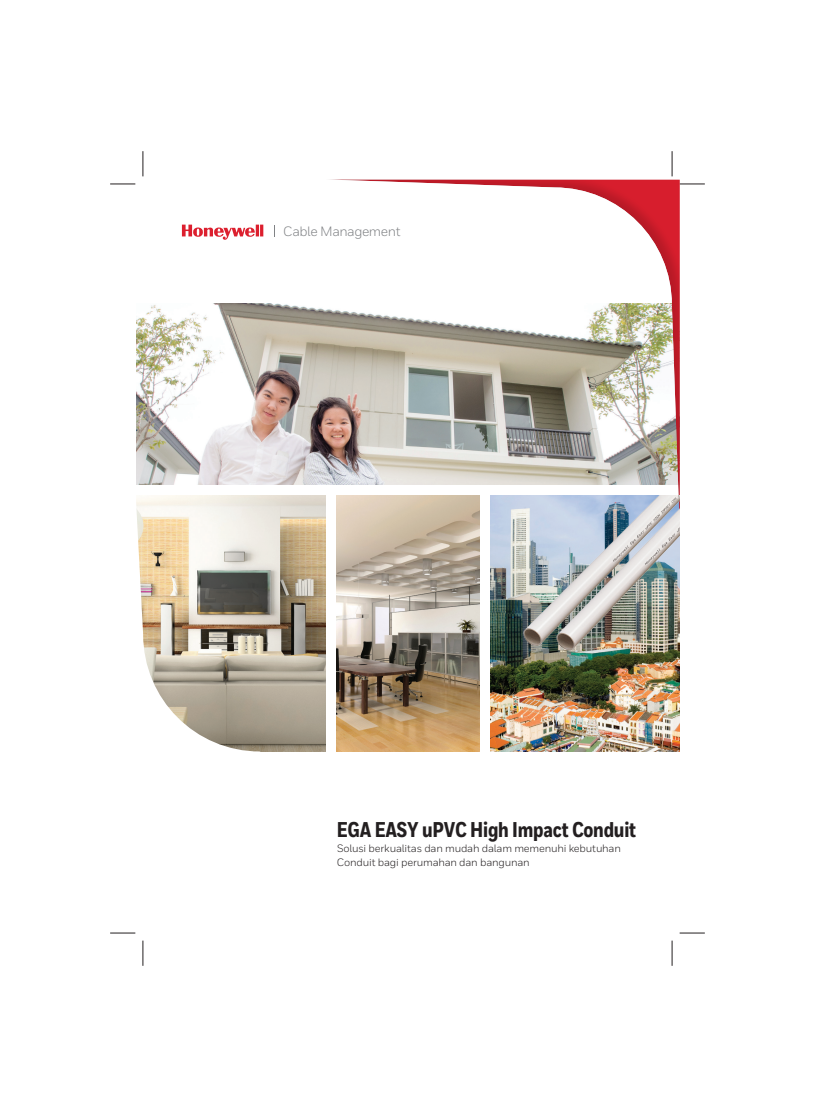
<style>
.page{position:relative;width:815px;height:1117px;background:#fff}
.page>*{position:absolute;margin:0;border:0;box-sizing:border-box;transform-origin:0 0}
.t1{font:800 21.38px "Honeywell Cond";letter-spacing:-.01em;color:#231f20}
.t2{font:13.5px "Honeywell Sans";letter-spacing:-.035em;color:#808285}
.t3{font:10.62px/13.4px "Honeywell Sans";letter-spacing:-.02em;color:#231f20}
</style>
<div class="page">
<img style="left:336px;top:534px;width:143px;height:217px">
<img style="left:490px;top:534px;width:189px;height:217px">
<img style="left:260px;top:495px;width:65px;height:256px">
<img style="left:137px;top:303px;width:188px;height:181px">
<svg style="left:182px;top:224px;width:81px;height:16px"></svg>
<svg style="left:136px;top:495px;width:124px;height:257px"></svg>
<svg style="left:110px;top:183px;width:25px;height:1px"></svg>
<svg style="left:142px;top:151px;width:1px;height:25px"></svg>
<svg style="left:680px;top:183px;width:25px;height:1px"></svg>
<svg style="left:672px;top:151px;width:1px;height:25px"></svg>
<svg style="left:110px;top:932px;width:25px;height:1px"></svg>
<svg style="left:142px;top:940px;width:1px;height:25px"></svg>
<svg style="left:680px;top:932px;width:25px;height:1px"></svg>
<svg style="left:672px;top:940px;width:1px;height:25px"></svg>
<img style="left:325px;top:179px;width:355px;height:355px">
<img style="left:524px;top:495px;width:156px;height:175px">
<p class="t2" style="left:283px;top:224px;width:119px">Cable Management</p>
<h1 class="t1" style="left:337px;top:816px;width:301px">EGA EASY uPVC High Impact Conduit</h1>
<p class="t3" style="left:337px;top:841px;width:286px">Solusi berkualitas dan mudah dalam memenuhi kebutuhan<br>Conduit bagi perumahan dan bangunan</p>
</div>
